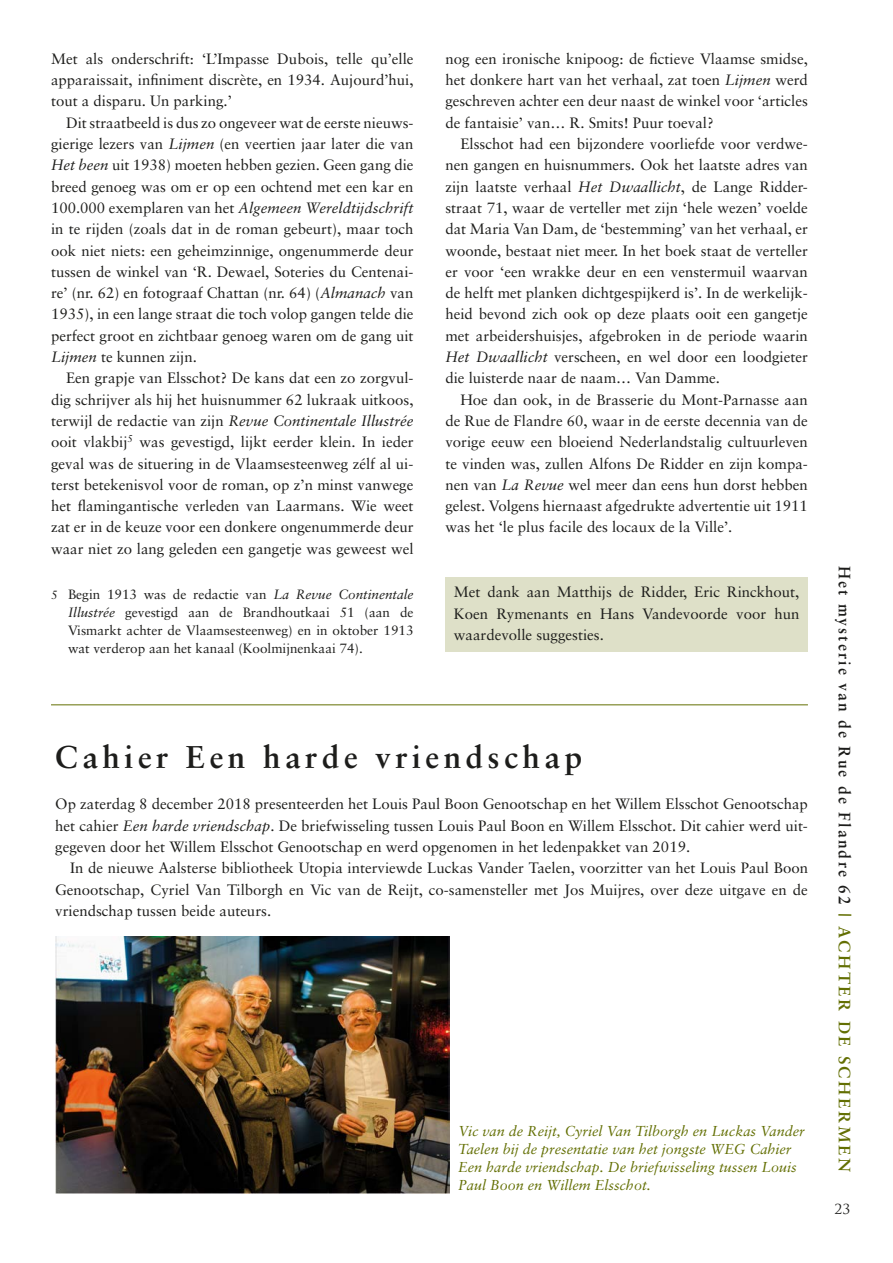
<style>
.page{position:relative;width:893px;height:1263px;background:#fff}
.page>*{position:absolute;margin:0;border:0;box-sizing:border-box;transform-origin:0 0}
.t1{font:700 31.5px "Sabon LT";letter-spacing:.14em;color:#1d1d1b}
.t2{font:700 16.5px "Sabon LT";color:#1d1d1b;scale:.94 1}
.t3{font:15px/21.3px "Sabon LT";color:#1d1d1b;text-align:justify}
.t4{font:italic 14.4px/18px "Sabon LT";color:#636f03}
.t5{font:13.5px/18px "Sabon LT";color:#1d1d1b;text-align:justify}
.t6{font:13.5px "Trajan Pro";color:#1d1d1b}
.s1{font-style:italic}
.s2{font-size:12px}
.s3{color:#636f03}
</style>
<div class="page">
<div style="left:445px;top:577px;width:363px;height:75px;background:#dee0c8"></div>
<hr style="left:51px;top:705px;width:757px;height:1px;background:#636f03">
<img style="left:55px;top:936px;width:395px;height:258px">
<p class="t3" style="left:51px;top:48px;width:364px">Met als onderschrift: ‘L’Impasse Dubois, telle qu’elle apparaissait, infiniment discrète, en 1934. Aujourd’hui, tout a disparu. Un parking.’</p>
<p class="t3" style="left:51px;top:112px;width:364px;text-indent:15px">Dit straatbeeld is dus zo ongeveer wat de eerste nieuws&shy;gierige lezers van <span class="s1">Lijmen</span> (en veertien jaar later die van <span class="s1">Het been</span> uit 1938) moeten hebben gezien. Geen gang die breed genoeg was om er op een ochtend met een kar en 100.000 exemplaren van het <span class="s1">Algemeen Wereldtijdschrift </span>in te rijden (zoals dat in de roman gebeurt), maar toch ook niet niets: een geheimzinnige, ongenummerde deur tussen de winkel van ‘R. Dewael, Soteries du Centenai&shy;re’ (nr. 62) en fotograaf Chattan (nr. 64) (<span class="s1">Almanach</span> van 1935), in een lange straat die toch volop gangen telde die perfect groot en zichtbaar genoeg waren om de gang uit <span class="s1">Lijmen</span> te kunnen zijn.</p>
<p class="t3" style="left:51px;top:367px;width:364px;text-indent:15px">Een grapje van Elsschot? De kans dat een zo zorgvul&shy;dig schrijver als hij het huisnummer 62 lukraak uitkoos, terwijl de redactie van zijn <span class="s1">Revue Continentale Illustrée </span>ooit vlakbij<sup>5</sup> was gevestigd, lijkt eerder klein. In ieder geval was de situering in de Vlaamsesteenweg zélf al ui&shy;terst betekenisvol voor de roman, op z’n minst vanwege het flamingantische verleden van Laarmans. Wie weet zat er in de keuze voor een donkere ongenummerde deur waar niet zo lang geleden een gangetje was geweest wel</p>
<p class="t5" style="left:68px;top:585px;width:347px;text-indent:-17px"><span class="s2">5</span> Begin 1913 was de redactie van <span class="s1">La Revue Continentale Illustrée</span> gevestigd aan de Brandhoutkaai 51 (aan de Vismarkt achter de Vlaamsesteenweg) en in oktober 1913 wat verderop aan het kanaal (Koolmijnenkaai 74).</p>
<p class="t3" style="left:445px;top:48px;width:364px">nog een ironische knipoog: de fictieve Vlaamse smidse, het donkere hart van het verhaal, zat toen <span class="s1">Lijmen</span> werd geschreven achter een deur naast de winkel voor ‘articles de fantaisie’ van… R. Smits! Puur toeval?</p>
<p class="t3" style="left:445px;top:133px;width:364px;text-indent:15px">Elsschot had een bijzondere voorliefde voor verdwe&shy;nen gangen en huisnummers. Ook het laatste adres van zijn laatste verhaal <span class="s1">Het Dwaallicht</span>, de Lange Ridder&shy;straat 71, waar de verteller met zijn ‘hele wezen’ voelde dat Maria Van Dam, de ‘bestemming’ van het verhaal, er woonde, bestaat niet meer. In het boek staat de verteller er voor ‘een wrakke deur en een venstermuil waarvan de helft met planken dichtgespijkerd is’. In de werkelijk&shy;heid bevond zich ook op deze plaats ooit een gangetje met arbeidershuisjes, afgebroken in de periode waarin <span class="s1">Het Dwaallicht</span> verscheen, en wel door een loodgieter die luisterde naar de naam… Van Damme.</p>
<p class="t3" style="left:445px;top:389px;width:364px;text-indent:15px">Hoe dan ook, in de Brasserie du Mont-Parnasse aan de Rue de Flandre 60, waar in de eerste decennia van de vorige eeuw een bloeiend Nederlandstalig cultuurleven te vinden was, zullen Alfons De Ridder en zijn kompa&shy;nen van <span class="s1">La Revue</span> wel meer dan eens hun dorst hebben gelest. Volgens hiernaast afgedrukte advertentie uit 1911 was het ‘le plus facile des locaux de la Ville’.</p>
<p class="t3" style="left:454px;top:581px;width:347px">Met dank aan Matthijs de Ridder, Eric Rinckhout, Koen Rymenants en Hans Vandevoorde voor hun waardevolle suggesties.</p>
<h1 class="t1" style="left:55px;top:738px;width:528px">Cahier Een harde vriendschap</h1>
<p class="t3" style="left:55px;top:793px;width:754px">Op zaterdag 8 december 2018 presenteerden het Louis Paul Boon Genootschap en het Willem Elsschot Genootschap het cahier <span class="s1">Een harde vriendschap</span>. De briefwisseling tussen Louis Paul Boon en Willem Elsschot. Dit cahier werd uit&shy;gegeven door het Willem Elsschot Genootschap en werd opgenomen in het ledenpakket van 2019.</p>
<p class="t3" style="left:55px;top:857px;width:754px;text-indent:15px">In de nieuwe Aalsterse bibliotheek Utopia interviewde Luckas Vander Taelen, voorzitter van het Louis Paul Boon Genootschap, Cyriel Van Tilborgh en Vic van de Reijt, co-samensteller met Jos Muijres, over deze uitgave en de vriendschap tussen beide auteurs.</p>
<p class="t4" style="left:458px;top:1122px;width:348px">Vic van de Reijt, Cyriel Van Tilborgh en Luckas Vander Taelen bij de presentatie van het jongste WEG Cahier Een harde vriendschap. De briefwisseling tussen Louis Paul Boon en Willem Elsschot.</p>
<p class="t2" style="left:855px;top:566px;width:647px;rotate:90deg">Het mysterie van de Rue de Flandre 62 <span class="s3">| ACHTER DE SCHERMEN</span></p>
<p class="t6" style="left:835px;top:1200px;width:17px">23</p>
</div>
